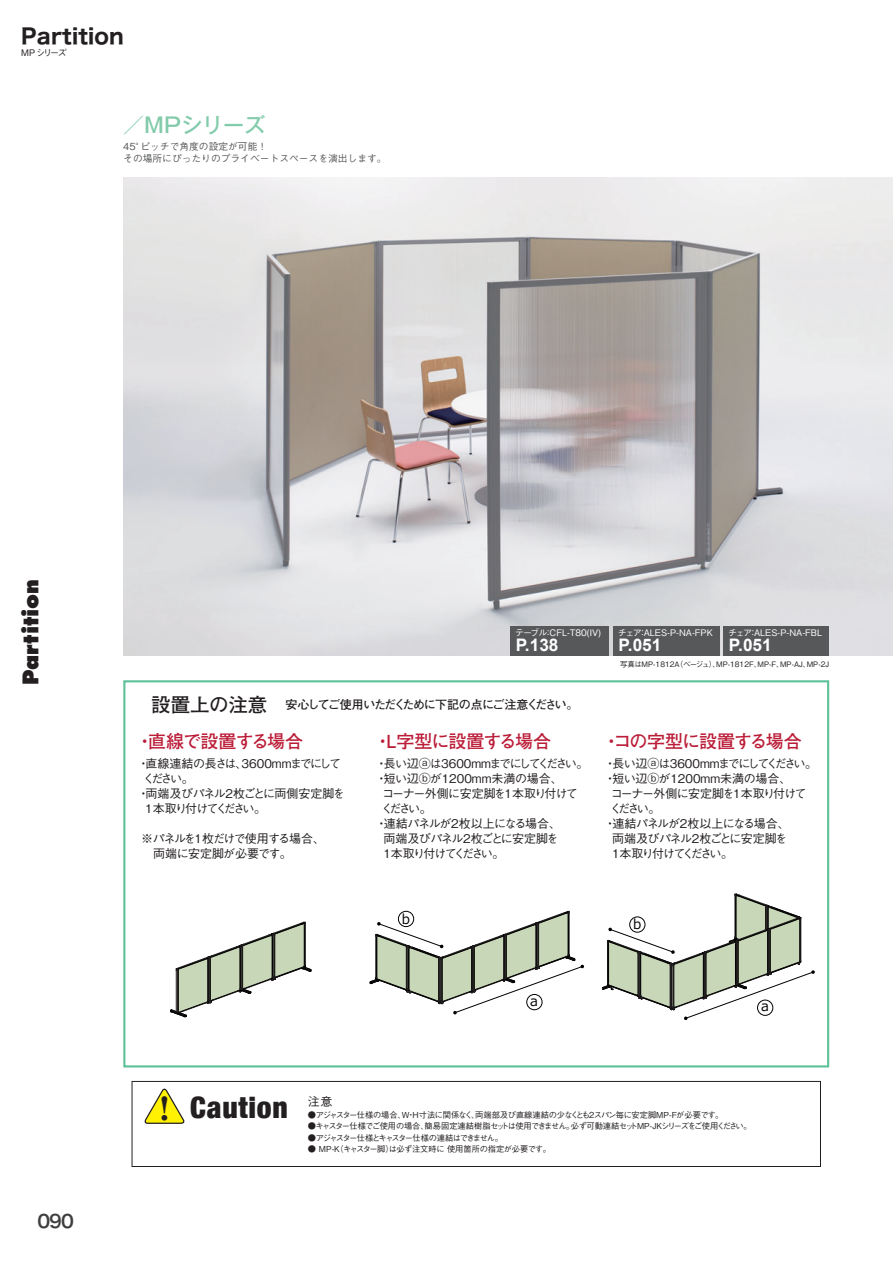
<style>
.page{position:relative;width:893px;height:1263px;background:#fff}
.page>*{position:absolute;margin:0;border:0;box-sizing:border-box;transform-origin:0 0}
.t1{font:900 30.75px "Ryumin Pro";color:#231f20}
.コメント調整用_小{font:900 condensed 29.55px "Helvetica Neue";letter-spacing:.025em;color:#231f20}
.t2{font:21px "Hira Kaku Std W7";letter-spacing:.01em;color:#231f20}
.t3{font:800 21px "Futura";color:#231f20}
.t4{font:500 21px "Gothic MB101 Pro";color:#82cbab}
.t5{font:700 18px "Futo Go B101 Pro";letter-spacing:-.045em;color:#bb1d38}
.t6{font:18px "Hiragino Sans W6";color:#3e3e3f}
.t7{font:700 17.25px "Arial";color:#fff}
.t8{font:13.5px "Meiryo";color:#030303}
.コメント調整用_小-2{font:500 12px "Gothic BBB Pro";letter-spacing:-.035em;color:#231f20}
.コメント調整用_小-3{font:500 12px "Gothic BBB Pro";letter-spacing:-.06em;color:#231f20}
.コメント調整用_小-4{font:500 12px "Gothic BBB Pro";letter-spacing:-.115em;color:#231f20}
.コメント調整用_小-5{font:500 12px "Gothic BBB Pro";letter-spacing:-.15em;color:#231f20}
.コメント調整用_小-6{font:500 12px "Gothic BBB Pro";color:#231f20}
.コメント調整用_小-7{font:500 12px "Gothic BBB Pro";letter-spacing:-.095em;color:#231f20}
.コメント調整用_小-8{font:500 12px "Gothic BBB Pro";letter-spacing:-.03em;color:#231f20}
.t9{font:700 12px "Futo Go B101 Pro";letter-spacing:-.11em;color:#231f20}
.コメント調整用_小-9{font:500 12px "Gothic BBB Pro";letter-spacing:-.105em;color:#231f20}
.t10{font:500 9.75px "Gothic BBB Pro";color:#57585a}
.t11{font:500 9px "Gothic BBB Pro";color:#fff}
.見出し_office用{font:500 9px "Gothic BBB Pro";letter-spacing:-.19em;color:#231f20}
.コメント調整用_小-10{font:500 8.25px "Gothic BBB Pro";letter-spacing:-.075em;color:#231f20}
.コメント調整用_小-11{font:500 8.25px "Gothic BBB Pro";letter-spacing:-.04em;color:#231f20}
.コメント調整用_小-12{font:500 8.25px "Gothic BBB Pro";letter-spacing:-.035em;color:#231f20}
.コメント調整用_小-13{font:500 8.25px "Gothic BBB Pro";letter-spacing:-.165em;color:#231f20}
.コメント調整用_小-14{font:500 7.5px "Gothic BBB Pro";color:#231f20}
.s1{font-size:19.5px}
</style>
<div class="page">
<img style="left:123px;top:178px;width:770px;height:477px">
<div style="left:132px;top:1081px;width:689px;height:86px;border:1px solid #231f20"></div>
<div style="left:123px;top:680px;width:706px;height:387px;border:2px solid #5ec199"></div>
<svg style="left:170px;top:922px;width:142px;height:95px"></svg>
<svg style="left:370px;top:911px;width:214px;height:104px"></svg>
<div style="left:398px;top:911px;width:16px;height:16px;border:1px solid #030303;border-radius:50%"></div>
<svg style="left:602px;top:893px;width:213px;height:127px"></svg>
<div style="left:629px;top:916px;width:16px;height:16px;border:1px solid #030303;border-radius:50%"></div>
<svg style="left:144px;top:1088px;width:41px;height:36px"></svg>
<div style="left:723px;top:626px;width:106px;height:29px;background:#57585a"></div>
<div style="left:613px;top:626px;width:106px;height:29px;background:#57585a"></div>
<div style="left:510px;top:626px;width:99px;height:29px;background:#57585a"></div>
<h3 class="t2" style="left:21px;top:20px;width:104px">Partition</h3>
<p class="見出し_office用" style="left:21px;top:46px;width:47px">MP シリーズ</p>
<p class="t4" style="left:123px;top:108px;width:143px">／MPシリーズ</p>
<p class="t10" style="left:123px;top:139px;width:145px">45°ピッチで角度の設定が可能！</p>
<p class="t10" style="left:123px;top:151px;width:265px">その場所にぴったりのプライベートスペースを演出します。</p>
<h3 class="t3" style="left:18px;top:685px;width:108px;rotate:-90deg">Partition</h3>
<h3 class="t6" style="left:38px;top:1205px;width:38px">090</h3>
<p class="t11" style="left:515px;top:626px;width:87px">テーブル：CFL-T80(IV)</p>
<p class="t7" style="left:516px;top:634px;width:44px">P.138</p>
<p class="t11" style="left:618px;top:626px;width:96px">チェア：ALES-P-NA-FPK</p>
<p class="t7" style="left:619px;top:634px;width:44px">P.051</p>
<p class="t11" style="left:728px;top:626px;width:95px">チェア：ALES-P-NA-FBL</p>
<p class="t7" style="left:729px;top:634px;width:44px">P.051</p>
<p class="コメント調整用_小-14" style="left:620px;top:658px;width:211px">写真はMP-1812A（ベージュ）、MP-1812F、MP-F、MP-AJ、MP-2J</p>
<p class="t9" style="left:151px;top:695px;width:429px"><span class="s1">設置上の注意</span> 安心してご使用いただくために下記の点にご注意ください。</p>
<p class="t5" style="left:136px;top:727px;width:169px">・直線で設置する場合</p>
<p class="t5" style="left:374px;top:727px;width:179px">・L字型に設置する場合</p>
<p class="t5" style="left:603px;top:727px;width:201px">・コの字型に設置する場合</p>
<p class="コメント調整用_小-8" style="left:137px;top:753px;width:205px">・直線連結の長さは、3600mmまでにして</p>
<p class="コメント調整用_小-3" style="left:143px;top:768px;width:52px">ください。</p>
<p class="コメント調整用_小-2" style="left:137px;top:783px;width:209px">・両端及びパネル2枚ごとに両側安定脚を</p>
<p class="コメント調整用_小-5" style="left:145px;top:798px;width:122px">1本取り付けてください。</p>
<p class="コメント調整用_小-9" style="left:141px;top:828px;width:185px">※パネルを1枚だけで使用する場合、</p>
<p class="コメント調整用_小-8" style="left:141px;top:843px;width:152px">　両端に安定脚が必要です。</p>
<p class="コメント調整用_小-4" style="left:376px;top:753px;width:214px">・長い辺ⓐは3600mmまでにしてください。</p>
<p class="コメント調整用_小-6" style="left:376px;top:768px;width:189px">・短い辺ⓑが1200mm未満の場合、</p>
<p class="コメント調整用_小-7" style="left:382px;top:783px;width:197px">コーナー外側に安定脚を1本取り付けて</p>
<p class="コメント調整用_小-3" style="left:381px;top:798px;width:52px">ください。</p>
<p class="コメント調整用_小-2" style="left:376px;top:813px;width:187px">・連結パネルが2枚以上になる場合、</p>
<p class="コメント調整用_小-3" style="left:383px;top:828px;width:177px">両端及びパネル2枚ごとに安定脚を</p>
<p class="コメント調整用_小-5" style="left:383px;top:843px;width:122px">1本取り付けてください。</p>
<p class="コメント調整用_小-4" style="left:604px;top:753px;width:214px">・長い辺ⓐは3600mmまでにしてください。</p>
<p class="コメント調整用_小-6" style="left:604px;top:768px;width:189px">・短い辺ⓑが1200mm未満の場合、</p>
<p class="コメント調整用_小-7" style="left:611px;top:783px;width:197px">コーナー外側に安定脚を1本取り付けて</p>
<p class="コメント調整用_小-3" style="left:610px;top:798px;width:52px">ください。</p>
<p class="コメント調整用_小-2" style="left:604px;top:813px;width:187px">・連結パネルが2枚以上になる場合、</p>
<p class="コメント調整用_小-3" style="left:612px;top:828px;width:177px">両端及びパネル2枚ごとに安定脚を</p>
<p class="コメント調整用_小-5" style="left:612px;top:843px;width:122px">1本取り付けてください。</p>
<p class="t8" style="left:402px;top:911px;width:10px">b</p>
<p class="t8" style="left:633px;top:917px;width:10px">b</p>
<p class="t8" style="left:530px;top:993px;width:9px">a</p>
<p class="t8" style="left:761px;top:999px;width:9px">a</p>
<p class="t1" style="left:149px;top:1084px;width:32px">！</p>
<p class="コメント調整用_小" style="left:190px;top:1083px;width:99px">Caution</p>
<p class="コメント調整用_小-3" style="left:308px;top:1091px;width:26px">注意</p>
<p class="コメント調整用_小-11" style="left:308px;top:1108px;width:417px">●アジャスター仕様の場合、W・H寸法に関係なく、両端部及び直線連結の少なくとも2スパン毎に安定脚MP-Fが必要です。</p>
<p class="コメント調整用_小-10" style="left:308px;top:1119px;width:445px">●キャスター仕様でご使用の場合、簡易固定連結樹脂セットは使用できません。必ず可動連結セットMP-JKシリーズをご使用ください。</p>
<p class="コメント調整用_小-13" style="left:308px;top:1131px;width:197px">●アジャスター仕様とキャスター仕様の連結はできません。</p>
<p class="コメント調整用_小-12" style="left:308px;top:1142px;width:245px">● MP-K（キャスター脚）は必ず注文時に使用箇所の指定が必要です。</p>
</div>
